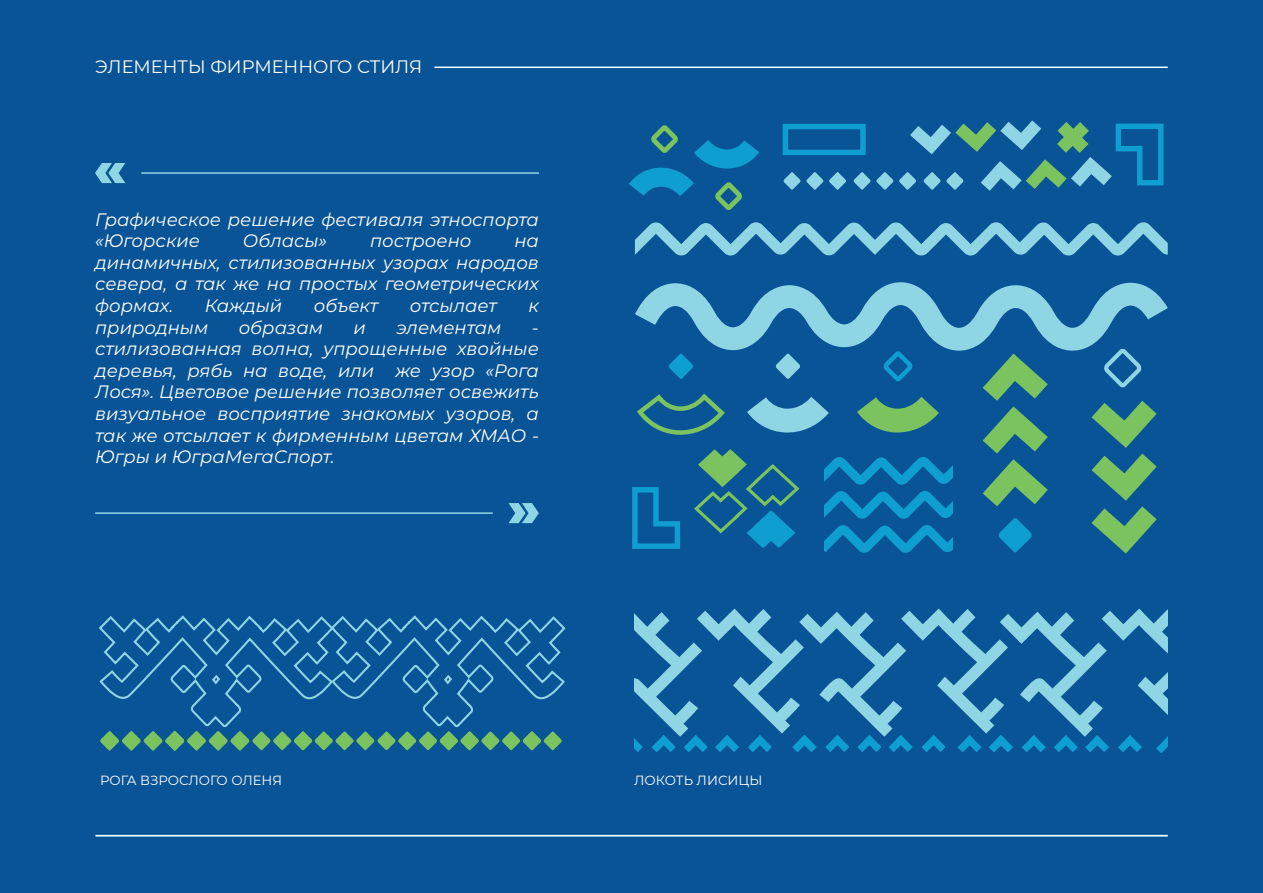
<style>
.page{position:relative;width:1263px;height:893px;background:#095496}
.page>*{position:absolute;margin:0;border:0;box-sizing:border-box;transform-origin:0 0}
.t1{font:italic 18px/21.6px "Montserrat";color:#fff;text-align:justify}
.t2{font:18px "Montserrat";color:#fff}
.t3{font:13.35px "Montserrat";color:#fff}
</style>
<div class="page">
<svg style="left:99px;top:615px;width:467px;height:136px"></svg>
<hr style="left:434px;top:67px;width:734px;height:1px;background:#fff">
<hr style="left:95px;top:835px;width:1073px;height:1px;background:#fff">
<svg style="left:634px;top:608px;width:534px;height:145px"></svg>
<svg style="left:629px;top:125px;width:130px;height:85px"></svg>
<svg style="left:635px;top:222px;width:533px;height:34px"></svg>
<svg style="left:632px;top:282px;width:536px;height:271px"></svg>
<div style="left:783px;top:124px;width:83px;height:31px;border:5px solid #0e9ecf"></div>
<svg style="left:783px;top:172px;width:40px;height:18px"></svg>
<svg style="left:829px;top:172px;width:17px;height:18px"></svg>
<svg style="left:853px;top:172px;width:40px;height:18px"></svg>
<svg style="left:899px;top:120px;width:265px;height:71px"></svg>
<hr style="left:141px;top:172px;width:398px;height:2px;background:#8fd6e4">
<hr style="left:95px;top:512px;width:398px;height:2px;background:#8fd6e4">
<svg style="left:95px;top:163px;width:30px;height:20px"></svg>
<svg style="left:508px;top:503px;width:31px;height:20px"></svg>
<p class="t2" style="left:95px;top:54px;width:329px">ЭЛЕМЕНТЫ ФИРМЕННОГО СТИЛЯ</p>
<p class="t1" style="left:95px;top:208px;width:445px">Графическое решение фестиваля этноспорта «Югорские</p>
<p class="t1" style="left:243px;top:229px;width:86px">Обласы»</p>
<p class="t1" style="left:370px;top:229px;width:103px">построено</p>
<p class="t1" style="left:95px;top:229px;width:445px;text-indent:419px">на динамичных, стилизованных узорах народов севера, а так же на простых геометрических формах.</p>
<p class="t1" style="left:205px;top:294px;width:79px">Каждый</p>
<p class="t1" style="left:314px;top:294px;width:66px">объект</p>
<p class="t1" style="left:410px;top:294px;width:88px">отсылает</p>
<p class="t1" style="left:528px;top:294px;width:12px">к</p>
<p class="t1" style="left:95px;top:316px;width:115px">природным</p>
<p class="t1" style="left:239px;top:316px;width:86px">образам</p>
<p class="t1" style="left:353px;top:316px;width:14px">и</p>
<p class="t1" style="left:396px;top:316px;width:107px">элементам</p>
<p class="t1" style="left:95px;top:316px;width:445px;text-indent:437px">- стилизованная волна, упрощенные хвойные деревья, рябь на воде, или же узор «Рога Лося». Цветовое решение позволяет освежить визуальное восприятие знакомых узоров, а так же отсылает к фирменным цветам ХМАО - Югры и ЮграМегаСпорт.</p>
<p class="t3" style="left:100px;top:771px;width:184px">РОГА ВЗРОСЛОГО ОЛЕНЯ</p>
<p class="t3" style="left:634px;top:771px;width:130px">ЛОКОТЬ ЛИСИЦЫ</p>
</div>
